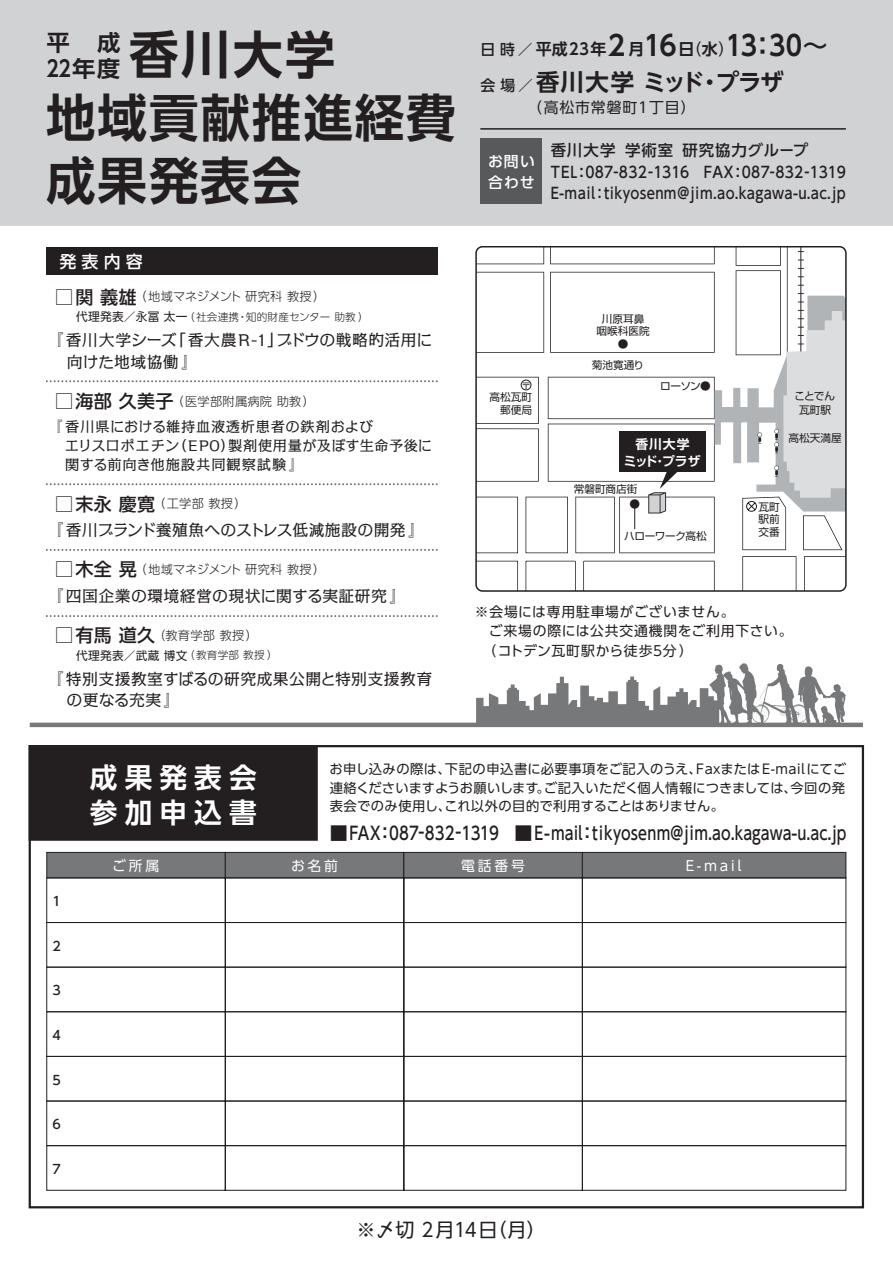
<style>
.page{position:relative;width:893px;height:1263px;background:#fff}
.page>*{position:absolute;margin:0;border:0;box-sizing:border-box;transform-origin:0 0}
.t1{font:51px/62.7px "UD Shin Go Pro De Bold 90 msp RKSJ V";letter-spacing:.04em;color:#231f20}
.t2{font:27.6px/35.1px "UD Shin Go NT Pro De Bold 90 msp RKSJ H";letter-spacing:.26em;color:#fff}
.t3{font:23.4px "UD Shin Go NT Pro De Bold 90 msp RKSJ H";letter-spacing:-.035em;color:#231f20}
.t4{font:22.2px/26.5px "UD Shin Go Pro De Bold 90 msp RKSJ V";color:#231f20;scale:1.05 1}
.t5{font:19.2px "UD Shin Go Pro Regular 90 msp RKSJ H";letter-spacing:.02em;color:#231f20}
.t6{font:18px "UD Shin Go Pro Medium 90 msp RKSJ H";color:#231f20}
.t7{font:16.95px "UD Shin Go Pro Medium 90 msp RKSJ H";color:#fff}
.t8{font:15.9px/21.3px "Kakumin Pro Regular 90 msp RKSJ H";letter-spacing:.02em;color:#231f20}
.t9{font:15.9px "UD Shin Go NT Pro De Bold 90 msp RKSJ H";letter-spacing:.08em;color:#231f20}
.t10{font:15.45px/22.4px "UD Shin Go Pro Medium 90 msp RKSJ H";letter-spacing:.02em;color:#231f20}
.t11{font:15.45px "UD Shin Go Pro Medium 90 msp RKSJ H";letter-spacing:.02em;color:#231f20;scale:.87 1}
.t12{font:14.85px "UD Shin Go NT Pro Regular 90 msp RKSJ H";letter-spacing:.06em;color:#231f20}
.t13{font:14.85px/21px "UD Shin Go Pro Medium 90 msp RKSJ H";letter-spacing:.07em;color:#fff}
.t14{font:14.4px/19px "Kakumin Pro Regular 90 msp RKSJ H";letter-spacing:.035em;color:#231f20}
.t15{font:13.8px "UD Shin Go Pro Regular 90 msp RKSJ H";letter-spacing:.06em;color:#231f20}
.t16{font:13.8px "UD Shin Go Pro Regular 90 msp RKSJ H";letter-spacing:.2em;color:#fff}
.t17{font:13.8px "UD Shin Go Pro Regular 90 msp RKSJ H";letter-spacing:.025em;color:#231f20}
.t18{font:13.35px/18.6px "UD Shin Go Pro Regular 90 msp RKSJ H";letter-spacing:.025em;color:#231f20;text-align:justify}
.t19{font:12.75px/17px "Shin Go Pr 6 De Bold 90 msp RKSJ H";letter-spacing:.01em;color:#fff;text-align:center}
.t20{font:12.75px "UD Shin Go Pro Medium 90 msp RKSJ H";color:#231f20}
.t21{font:12.15px "UD Shin Go Pro Light 90 msp RKSJ H";letter-spacing:.02em;color:#231f20}
.t22{font:12.15px "UD Shin Go Pro Light 90 msp RKSJ H";letter-spacing:-.01em;color:#231f20}
.t23{font:11.7px "UD Shin Go Pro Regular 90 msp RKSJ H";letter-spacing:.02em;color:#231f20}
.t24{font:10.65px/12.8px "Shin Go Pr 6 Regular 90 msp RKSJ H";color:#231f20;text-align:center}
.t25{font:10.65px "UD Shin Go Pro Light 90 msp RKSJ H";letter-spacing:.02em;color:#231f20}
.t26{font:10.65px "Shin Go Pr 6 Regular 90 msp RKSJ H";letter-spacing:-.035em;color:#231f20}
.s1{font-family:"UD Shin Go NT Pro Medium 90 msp RKSJ H";font-size:14.85px}
.s2{font-size:27.6px}
.s3{font-family:"UD Shin Go NT Pro Regular 90 msp RKSJ H"}
.s4{font-family:"UD Shin Go NT Pro Medium 90 msp RKSJ H";font-size:27.6px}
.s5{font-family:"UD Shin Go NT Pro Medium 90 msp RKSJ H"}
.s6{font-family:"UD Shin Go Pro Medium 90 msp RKSJ H";font-size:18px}
.s7{font-family:"UD Shin Go Pro Regular 90 msp RKSJ H";font-size:11.7px}
.s8{font-family:"UD Shin Go Pro Light 90 msp RKSJ H";font-size:10.65px}
.s9{font-family:"Shin Go Pr 6 Medium 90 msp RKSJ H"}
</style>
<div class="page">
<div style="left:0;top:0;width:893px;height:225px;background:#d1d2d4"></div>
<svg style="left:476px;top:663px;width:370px;height:60px"></svg>
<div style="left:47px;top:247px;width:391px;height:27px;background:#231f20"></div>
<div style="left:47px;top:852px;width:178px;height:26px;background:#76787a"></div>
<div style="left:46px;top:852px;width:180px;height:26px;border:1px solid #231f20"></div>
<div style="left:30px;top:746px;width:287px;height:94px;background:#231f20"></div>
<div style="left:29px;top:745px;width:289px;height:96px;border:2px solid #231f20"></div>
<div style="left:225px;top:852px;width:179px;height:26px;background:#76787a"></div>
<div style="left:225px;top:852px;width:179px;height:26px;border:1px solid #231f20"></div>
<div style="left:404px;top:852px;width:178px;height:26px;background:#76787a"></div>
<div style="left:403px;top:852px;width:180px;height:26px;border:1px solid #231f20"></div>
<div style="left:582px;top:852px;width:264px;height:26px;background:#76787a"></div>
<div style="left:582px;top:852px;width:264px;height:26px;border:1px solid #231f20"></div>
<svg style="left:46px;top:877px;width:801px;height:314px"></svg>
<div style="left:29px;top:745px;width:835px;height:463px;border:2px solid #231f20"></div>
<div style="left:480px;top:138px;width:62px;height:66px;background:#58595b"></div>
<hr style="left:30px;top:723px;width:833px;height:4px;background:#76787a">
<svg style="left:47px;top:380px;width:391px;height:2px"></svg>
<svg style="left:47px;top:483px;width:391px;height:2px"></svg>
<svg style="left:47px;top:549px;width:391px;height:2px"></svg>
<svg style="left:47px;top:615px;width:391px;height:2px"></svg>
<hr style="left:480px;top:128px;width:366px;height:2px;background:#231f20">
<svg style="left:478px;top:259px;width:237px;height:330px"></svg>
<div style="left:614px;top:492px;width:6px;height:65px;background:#5b5859"></div>
<div style="left:476px;top:481px;width:251px;height:16px;background:#696767"></div>
<svg style="left:543px;top:249px;width:8px;height:103px"></svg>
<div style="left:538px;top:372px;width:10px;height:114px;background:#575354"></div>
<div style="left:547px;top:418px;width:180px;height:6px;background:#726f70"></div>
<svg style="left:478px;top:423px;width:61px;height:6px"></svg>
<hr style="left:476px;top:424px;width:68px;height:4px;background:#fff">
<svg style="left:478px;top:352px;width:237px;height:26px"></svg>
<div style="left:476px;top:353px;width:251px;height:24px;background:#fff"></div>
<div style="left:544px;top:247px;width:6px;height:115px;background:#fff"></div>
<div style="left:539px;top:372px;width:9px;height:114px;background:#fff"></div>
<div style="left:476px;top:482px;width:251px;height:15px;background:#fff"></div>
<div style="left:476px;top:553px;width:251px;height:8px;background:#fff"></div>
<div style="left:518px;top:492px;width:7px;height:99px;background:#fff"></div>
<div style="left:576px;top:557px;width:7px;height:34px;background:#fff"></div>
<div style="left:568px;top:492px;width:7px;height:65px;background:#fff"></div>
<hr style="left:615px;top:492px;width:4px;height:65px;background:#fff">
<div style="left:547px;top:419px;width:180px;height:5px;background:#fff"></div>
<div style="left:476px;top:264px;width:251px;height:8px;background:#fff"></div>
<div style="left:475px;top:246px;width:372px;height:346px;border:2px solid #231f20;border-radius:6px"></div>
<div style="left:619px;top:432px;width:87px;height:40px;background:#231f20"></div>
<svg style="left:634px;top:503px;width:1px;height:26px"></svg>
<div style="left:521px;top:380px;width:10px;height:10px;border:1px solid #231f20;border-radius:50%"></div>
<svg style="left:523px;top:382px;width:6px;height:7px"></svg>
<svg style="left:715px;top:247px;width:131px;height:344px"></svg>
<svg style="left:648px;top:472px;width:31px;height:41px"></svg>
<h1 class="t1" style="left:46px;top:31px;width:411px">　　香川大学<br>地域貢献推進経費成果発表会</h1>
<p class="t9" style="left:480px;top:43px;width:349px"><span class="s1">日 時／</span>平成23年<span class="s2">2</span> 月<span class="s2">16</span>日<span class="s3">（</span>水<span class="s3">）</span><span class="s2">13</span><span class="s4">：</span><span class="s2">30</span><span class="s4">～</span></p>
<h3 class="t4" style="left:47px;top:32px;width:72px">平　成<br>22年度</h3>
<h3 class="t3" style="left:480px;top:73px;width:305px"><span class="s1">会 場／</span>香川大学 ミッド<span class="s5">・</span>プラザ</h3>
<p class="t12" style="left:480px;top:102px;width:217px">　　　（高松市常磐町1丁目）</p>
<p class="t10" style="left:551px;top:141px;width:297px">香川大学 学術室 研究協力グループ<br>TEL :087-832-1316　FAX :087-832-1319</p>
<p class="t11" style="left:551px;top:187px;width:340px">E-mail : tikyosenm@jim.ao.kagawa-u.ac.jp</p>
<p class="t13" style="left:488px;top:153px;width:48px">お問い合わせ</p>
<p class="t7" style="left:60px;top:255px;width:85px">発表内容</p>
<p class="t22" style="left:55px;top:292px;width:272px"><span class="s6">□関 義雄</span> （地域マネジメント 研究科 教授）</p>
<p class="t25" style="left:55px;top:313px;width:315px"><span class="s7">　 代理発表／永冨 太一</span>（社会連携・知的財産センター 助教）</p>
<p class="t8" style="left:67px;top:332px;width:367px;text-indent:-19px">『香川大学シーズ「香大農Ｒ-１」ブドウの戦略的活用に向けた地域協働』</p>
<p class="t21" style="left:55px;top:396px;width:261px"><span class="s6">□海部 久美子</span> （医学部附属病院 助教）</p>
<p class="t14" style="left:65px;top:419px;width:369px;text-indent:-16px">『香川県における維持血液透析患者の鉄剤および<br>エリスロポエチン（ＥＰＯ）製剤使用量が及ぼす生命予後に関する前向き他施設共同観察試験』</p>
<p class="t21" style="left:55px;top:499px;width:193px"><span class="s6">□末永 慶寛</span> （工学部 教授）</p>
<p class="t8" style="left:47px;top:522px;width:378px">『香川ブランド養殖魚へのストレス低減施設の開発』</p>
<p class="t22" style="left:55px;top:565px;width:272px"><span class="s6">□木全 晃</span> （地域マネジメント 研究科 教授）</p>
<p class="t8" style="left:47px;top:587px;width:360px">『四国企業の環境経営の現状に関する実証研究』</p>
<p class="t21" style="left:55px;top:631px;width:204px"><span class="s6">□有馬 道久</span> （教育学部 教授）</p>
<p class="t23" style="left:55px;top:651px;width:224px">　 代理発表／武蔵 博文<span class="s8">（教育学部 教授）</span></p>
<p class="t8" style="left:66px;top:670px;width:367px;text-indent:-19px">『特別支援教室すばるの研究成果公開と特別支援教育の更なる充実』</p>
<p class="t24" style="left:596px;top:314px;width:55px">川原耳鼻咽喉科医院●</p>
<p class="t24" style="left:489px;top:392px;width:44px;text-align:right">高松瓦町郵便局</p>
<p class="t24" style="left:592px;top:360px;width:54px">菊池寛通り</p>
<p class="t24" style="left:660px;top:381px;width:52px">ローソン●</p>
<p class="t19" style="left:624px;top:437px;width:78px">香川大学<br>ミッド<span class="s9">・</span>プラザ</p>
<p class="t24" style="left:574px;top:484px;width:65px">常磐町商店街</p>
<p class="t24" style="left:629px;top:499px;width:12px">●</p>
<p class="t24" style="left:758px;top:502px;width:23px;text-align:justify">瓦町駅前交番</p>
<p class="t26" style="left:624px;top:532px;width:84px">ハローワーク高松</p>
<p class="t24" style="left:794px;top:391px;width:42px;line-height:13.8px">ことでん瓦町駅</p>
<p class="t24" style="left:788px;top:433px;width:55px">高松天満屋</p>
<p class="t15" style="left:475px;top:606px;width:261px">※会場には専用駐車場がございません。</p>
<p class="t15" style="left:475px;top:626px;width:319px">　ご来場の際には公共交通機関をご利用下さい。</p>
<p class="t17" style="left:482px;top:646px;width:212px">（コトデン瓦町駅から徒歩５分）</p>
<p class="t20" style="left:52px;top:897px;width:10px">1</p>
<p class="t20" style="left:52px;top:941px;width:10px">2</p>
<p class="t20" style="left:52px;top:986px;width:10px">3</p>
<p class="t20" style="left:52px;top:1030px;width:10px">4</p>
<p class="t20" style="left:52px;top:1075px;width:10px">5</p>
<p class="t20" style="left:52px;top:1120px;width:10px">6</p>
<p class="t20" style="left:52px;top:1164px;width:10px">7</p>
<h2 class="t2" style="left:90px;top:764px;width:168px">成果発表会参加申込書</h2>
<p class="t16" style="left:112px;top:861px;width:48px">ご所属</p>
<p class="t18" style="left:330px;top:762px;width:518px">お申し込みの際は、下記の申込書に必要事項をご記入のうえ、FaxまたはE-mailにてご連絡くださいますようお願いします。ご記入いただく個人情報につきましては、今回の発表会でのみ使用し、これ以外の目的で利用することはありません。</p>
<h3 class="t6" style="left:330px;top:826px;width:518px">■FAX:087-832-1319 ■E-mail:tikyosenm@jim.ao.kagawa-u.ac.jp</h3>
<p class="t16" style="left:686px;top:861px;width:57px">E-mail</p>
<p class="t16" style="left:291px;top:861px;width:48px">お名前</p>
<p class="t16" style="left:461px;top:861px;width:65px">電話番号</p>
<h3 class="t5" style="left:356px;top:1223px;width:191px">※〆切 2月14日（月）</h3>
</div>
